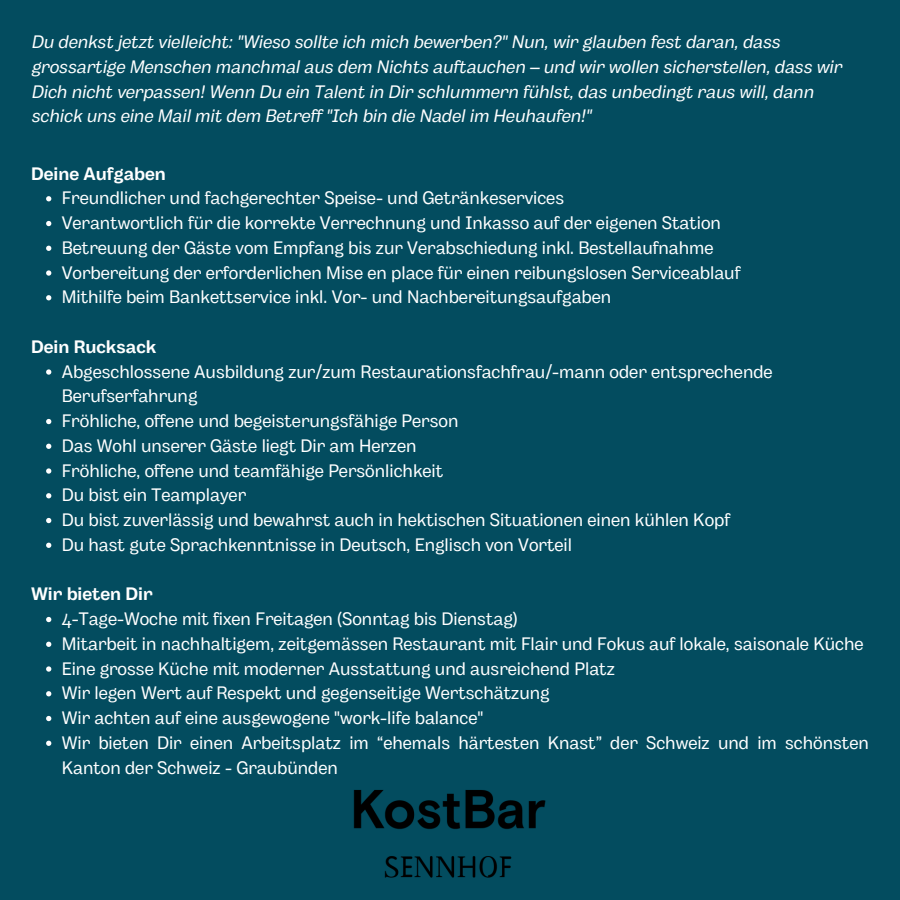
<style>
.page{position:relative;width:900px;height:900px;background:#034c5f}
.page>*{position:absolute;margin:0;border:0;box-sizing:border-box;transform-origin:0 0}
.t1{font:18px/24.8px "Body Grotesque";color:#fff}
.t2{font:italic 18px/24.8px "Body Grotesque";color:#fff}
.t3{font:700 18px "Body Grotesque";color:#fff}
</style>
<div class="page">
<img style="left:353px;top:790px;width:193px;height:87px">
<svg style="left:46px;top:196px;width:5px;height:5px"></svg>
<svg style="left:46px;top:221px;width:5px;height:5px"></svg>
<svg style="left:46px;top:246px;width:5px;height:5px"></svg>
<svg style="left:46px;top:270px;width:5px;height:6px"></svg>
<svg style="left:46px;top:295px;width:5px;height:5px"></svg>
<svg style="left:46px;top:369px;width:5px;height:6px"></svg>
<svg style="left:46px;top:419px;width:5px;height:5px"></svg>
<svg style="left:46px;top:444px;width:5px;height:5px"></svg>
<svg style="left:46px;top:468px;width:5px;height:6px"></svg>
<svg style="left:46px;top:493px;width:5px;height:5px"></svg>
<svg style="left:46px;top:518px;width:5px;height:5px"></svg>
<svg style="left:46px;top:543px;width:5px;height:5px"></svg>
<svg style="left:46px;top:617px;width:5px;height:5px"></svg>
<svg style="left:46px;top:642px;width:5px;height:5px"></svg>
<svg style="left:46px;top:666px;width:5px;height:6px"></svg>
<svg style="left:46px;top:691px;width:5px;height:5px"></svg>
<svg style="left:46px;top:716px;width:5px;height:5px"></svg>
<svg style="left:46px;top:741px;width:5px;height:5px"></svg>
<p class="t2" style="left:31px;top:31px;width:812px">Du denkst jetzt vielleicht: "Wieso sollte ich mich bewerben?" Nun, wir glauben fest daran, dass grossartige Menschen manchmal aus dem Nichts auftauchen – und wir wollen sicherstellen, dass wir Dich nicht verpassen! Wenn Du ein Talent in Dir schlummern fühlst, das unbedingt raus will, dann schick uns eine Mail mit dem Betreff "Ich bin die Nadel im Heuhaufen!"</p>
<p class="t3" style="left:31px;top:163px;width:136px">Deine Aufgaben</p>
<p class="t1" style="left:62px;top:187px;width:504px">Freundlicher und fachgerechter Speise- und Getränkeservices</p>
<p class="t1" style="left:62px;top:212px;width:661px">Verantwortlich für die korrekte Verrechnung und Inkasso auf der eigenen Station</p>
<p class="t1" style="left:62px;top:237px;width:653px">Betreuung der Gäste vom Empfang bis zur Verabschiedung inkl. Bestellaufnahme</p>
<p class="t1" style="left:62px;top:261px;width:680px">Vorbereitung der erforderlichen Mise en place für einen reibungslosen Serviceablauf</p>
<p class="t1" style="left:62px;top:286px;width:551px">Mithilfe beim Bankettservice inkl. Vor- und Nachbereitungsaufgaben</p>
<p class="t3" style="left:31px;top:336px;width:127px">Dein Rucksack</p>
<p class="t1" style="left:62px;top:360px;width:713px">Abgeschlossene Ausbildung zur/zum Restaurationsfachfrau/-mann oder entsprechende<br>Berufserfahrung</p>
<p class="t1" style="left:62px;top:410px;width:398px">Fröhliche, offene und begeisterungsfähige Person</p>
<p class="t1" style="left:62px;top:435px;width:356px">Das Wohl unserer Gäste liegt Dir am Herzen</p>
<p class="t1" style="left:62px;top:459px;width:383px">Fröhliche, offene und teamfähige Persönlichkeit</p>
<p class="t1" style="left:62px;top:484px;width:186px">Du bist ein Teamplayer</p>
<p class="t1" style="left:62px;top:509px;width:670px">Du bist zuverlässig und bewahrst auch in hektischen Situationen einen kühlen Kopf</p>
<p class="t1" style="left:62px;top:534px;width:512px">Du hast gute Sprachkenntnisse in Deutsch, Englisch von Vorteil</p>
<p class="t3" style="left:31px;top:584px;width:123px">Wir bieten Dir</p>
<p class="t1" style="left:62px;top:608px;width:457px">4-Tage-Woche mit fixen Freitagen (Sonntag bis Dienstag)</p>
<p class="t1" style="left:62px;top:633px;width:803px">Mitarbeit in nachhaltigem, zeitgemässen Restaurant mit Flair und Fokus auf lokale, saisonale Küche</p>
<p class="t1" style="left:62px;top:657px;width:555px">Eine grosse Küche mit moderner Ausstattung und ausreichend Platz</p>
<p class="t1" style="left:62px;top:682px;width:489px">Wir legen Wert auf Respekt und gegenseitige Wertschätzung</p>
<p class="t1" style="left:62px;top:707px;width:423px">Wir achten auf eine ausgewogene "work-life balance"</p>
<p class="t1" style="left:62px;top:732px;width:809px">Wir bieten Dir einen Arbeitsplatz im “ehemals härtesten Knast” der Schweiz und im schönsten<br>Kanton der Schweiz - Graubünden</p>
</div>
